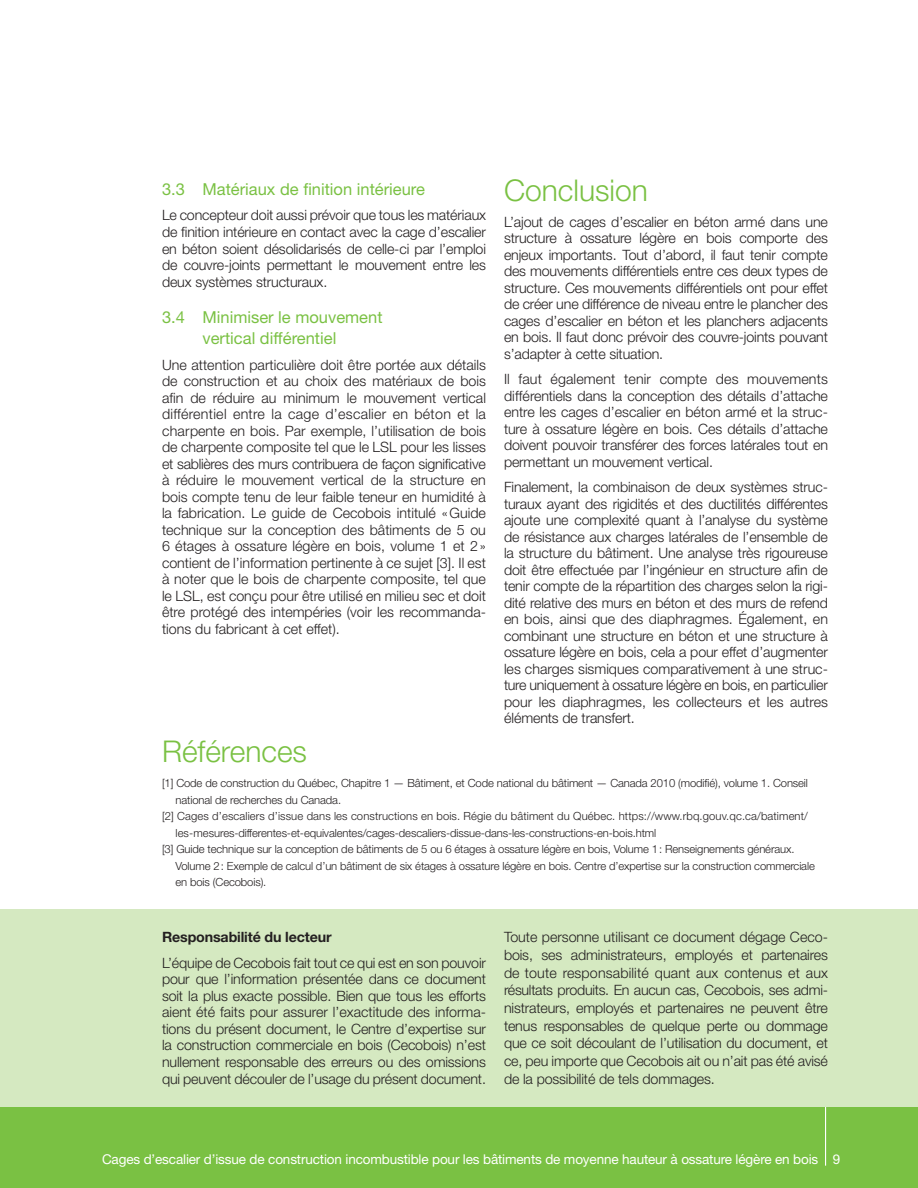
<style>
.page{position:relative;width:918px;height:1188px;background:#fff}
.page>*{position:absolute;margin:0;border:0;box-sizing:border-box;transform-origin:0 0}
.t1{font:300 30px "Helvetica Neue LT Std";color:#7ac143}
.t2{font:16.5px/21px "Helvetica Neue LT Std";color:#7ac143;text-align:center}
.t3{font:300 14.25px/16.5px "Helvetica Neue LT Std";letter-spacing:-.01em;color:#231f20;text-align:justify}
.t4{font:700 14.25px "Helvetica Neue LT Std";letter-spacing:-.01em;color:#231f20}
.t5{font:13.5px "Helvetica Neue LT Std";letter-spacing:-.01em;color:#fff}
.t6{font:300 11.25px "Helvetica Neue LT Std";letter-spacing:-.01em;color:#231f20}
.t7{font:300 11.25px "Helvetica Neue LT Std";letter-spacing:.01em;color:#231f20}
</style>
<div class="page">
<div style="left:0;top:1107px;width:918px;height:81px;background:#7ac143"></div>
<div style="left:0;top:909px;width:918px;height:198px;background:#d5e9c1"></div>
<hr style="left:825px;top:1107px;width:1px;height:59px;background:#fff">
<p class="t2" style="left:162px;top:178px;width:264px">3.3 Matériaux de finition intérieure</p>
<p class="t3" style="left:162px;top:207px;width:326px">Le concepteur doit aussi prévoir que tous les matériaux de finition intérieure en contact avec la cage d’escalier en béton soient désolidarisés de celle-ci par l’emploi de couvre-joints permettant le mouvement entre les deux systèmes structuraux.</p>
<p class="t2" style="left:162px;top:307px;width:222px">3.4 Minimiser le mouvement vertical différentiel</p>
<p class="t3" style="left:162px;top:356px;width:326px">Une attention particulière doit être portée aux détails de construction et au choix des matériaux de bois afin de réduire au minimum le mouvement vertical différentiel entre la cage d’escalier en béton et la charpente en bois. Par exemple, l’utilisation de bois de charpente composite tel que le LSL pour les lisses et sablières des murs contribuera de façon significative à réduire le mouvement vertical de la structure en bois compte tenu de leur faible teneur en humidité à la fabrication. Le guide de Cecobois intitulé «Guide technique sur la conception des bâtiments de 5 ou 6 étages à ossature légère en bois, volume 1 et 2» contient de l’information pertinente à ce sujet [3]. Il est à noter que le bois de charpente composite, tel que le LSL, est conçu pour être utilisé en milieu sec et doit être protégé des intempéries (voir les recommanda&shy;tions du fabricant à cet effet).</p>
<h1 class="t1" style="left:504px;top:172px;width:145px">Conclusion</h1>
<p class="t3" style="left:504px;top:213px;width:326px">L’ajout de cages d’escalier en béton armé dans une structure à ossature légère en bois comporte des enjeux importants. Tout d’abord, il faut tenir compte des mouvements différentiels entre ces deux types de structure. Ces mouvements différentiels ont pour effet de créer une différence de niveau entre le plancher des cages d’escalier en béton et les planchers adjacents en bois. Il faut donc prévoir des couvre-joints pouvant s’adapter à cette situation.</p>
<p class="t3" style="left:504px;top:371px;width:326px">Il faut également tenir compte des mouvements différentiels dans la conception des détails d’attache entre les cages d’escalier en béton armé et la struc&shy;ture à ossature légère en bois. Ces détails d’attache doivent pouvoir transférer des forces latérales tout en permettant un mouvement vertical.</p>
<p class="t3" style="left:504px;top:479px;width:326px">Finalement, la combinaison de deux systèmes struc&shy;turaux ayant des rigidités et des ductilités différentes ajoute une complexité quant à l’analyse du système de résistance aux charges latérales de l’ensemble de la structure du bâtiment. Une analyse très rigoureuse doit être effectuée par l’ingénieur en structure afin de tenir compte de la répartition des charges selon la rigi&shy;dité relative des murs en béton et des murs de refend en bois, ainsi que des diaphragmes. Également, en combinant une structure en béton et une structure à ossature légère en bois, cela a pour effet d’augmenter les charges sismiques comparativement à une struc&shy;ture uniquement à ossature légère en bois, en particulier pour les diaphragmes, les collecteurs et les autres éléments de transfert.</p>
<h1 class="t1" style="left:162px;top:733px;width:147px">Références</h1>
<p class="t6" style="left:162px;top:776px;width:648px">[1] Code de construction du Québec, Chapitre 1 — Bâtiment, et Code national du bâtiment — Canada 2010 (modifié), volume 1. Conseil</p>
<p class="t6" style="left:176px;top:793px;width:167px">national de recherches du Canada.</p>
<p class="t7" style="left:162px;top:809px;width:647px">[2] Cages d’escaliers d’issue dans les constructions en bois. Régie du bâtiment du Québec. https://www.rbq.gouv.qc.ca/batiment/</p>
<p class="t6" style="left:176px;top:826px;width:482px">les-mesures-differentes-et-equivalentes/cages-descaliers-dissue-dans-les-constructions-en-bois.html</p>
<p class="t6" style="left:162px;top:842px;width:634px">[3] Guide technique sur la conception de bâtiments de 5 ou 6 étages à ossature légère en bois, Volume 1: Renseignements généraux.</p>
<p class="t6" style="left:176px;top:859px;width:641px">Volume 2: Exemple de calcul d’un bâtiment de six étages à ossature légère en bois. Centre d’expertise sur la construction commerciale</p>
<p class="t6" style="left:176px;top:875px;width:92px">en bois (Cecobois).</p>
<p class="t4" style="left:162px;top:928px;width:171px">Responsabilité du lecteur</p>
<p class="t3" style="left:162px;top:954px;width:326px">L’équipe de Cecobois fait tout ce qui est en son pouvoir pour que l’information présentée dans ce document soit la plus exacte possible. Bien que tous les efforts aient été faits pour assurer l’exactitude des informa&shy;tions du présent document, le Centre d’expertise sur la construction commerciale en bois (Cecobois) n’est nullement responsable des erreurs ou des omissions qui peuvent découler de l’usage du présent document.</p>
<p class="t3" style="left:504px;top:928px;width:326px;line-height:17.7px">Toute personne utilisant ce document dégage Ceco&shy;bois, ses administrateurs, employés et partenaires de toute responsabilité quant aux contenus et aux résultats produits. En aucun cas, Cecobois, ses admi&shy;nistrateurs, employés et partenaires ne peuvent être tenus responsables de quelque perte ou dommage que ce soit découlant de l’utilisation du document, et ce, peu importe que Cecobois ait ou n’ait pas été avisé de la possibilité de tels dommages.</p>
<p class="t5" style="left:102px;top:1151px;width:740px">Cages d’escalier d’issue de construction incombustible pour les bâtiments de moyenne hauteur à ossature légère en bois 9</p>
</div>
